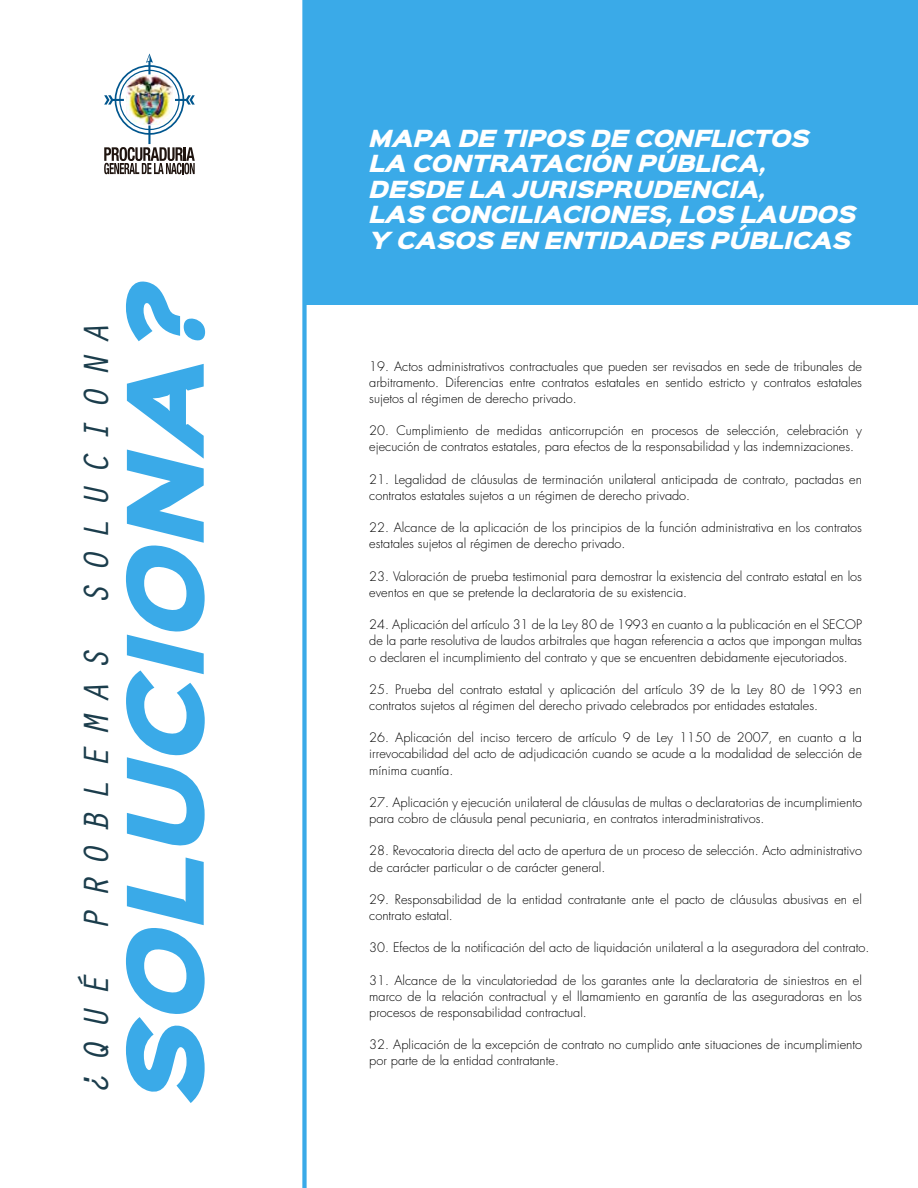
<style>
.page{position:relative;width:918px;height:1188px;background:#fff}
.page>*{position:absolute;margin:0;border:0;box-sizing:border-box;transform-origin:0 0}
.t1{font:italic 94.8px "Sinkin Sans 900 X Black";color:#3aaae8}
.t2{font:italic 36.3px "Orator Std";letter-spacing:.3em;color:#1b3d4c}
.t3{font:italic 21.3px/25.5px "Sinkin Sans 900 X Black";letter-spacing:-.02em;color:#fff}
.t4{font:300 12.75px/16.2px "Futura";color:#000}
</style>
<div class="page">
<div style="left:304px;top:0;width:614px;height:304px;background:#3aaae8"></div>
<div style="left:302px;top:0;width:5px;height:1188px;background:#3aaae8"></div>
<img style="left:104px;top:53px;width:91px;height:121px">
<h2 class="t2" style="left:70px;top:1095px;width:774px;rotate:-90deg">¿QUÉ PROBLEMAS SOLUCIONA</h2>
<h1 class="t1" style="left:116px;top:1104px;width:828px;rotate:-90deg">SOLUCIONA?</h1>
<h3 class="t3" style="left:369px;top:126px;width:489px">MAPA DE TIPOS DE CONFLICTOS<br>LA CONTRATACIÓN PÚBLICA,<br>DESDE LA JURISPRUDENCIA,<br>LAS CONCILIACIONES, LOS LAUDOS<br>Y CASOS EN ENTIDADES PÚBLICAS</h3>
<p class="t4" style="left:369px;top:358px;width:494px;text-align:justify">19. Actos administrativos contractuales que pueden ser revisados en sede de tribunales de arbitramento. Diferencias entre contratos estatales en sentido estricto y contratos estatales sujetos al régimen de derecho privado.</p>
<p class="t4" style="left:369px;top:423px;width:494px">20. Cumplimiento de medidas anticorrupción en procesos de selección, celebración y ejecución de contratos estatales, para efectos de la responsabilidad y las indemnizaciones.</p>
<p class="t4" style="left:369px;top:471px;width:494px">21. Legalidad de cláusulas de terminación unilateral anticipada de contrato, pactadas en contratos estatales sujetos a un régimen de derecho privado.</p>
<p class="t4" style="left:369px;top:520px;width:494px">22. Alcance de la aplicación de los principios de la función administrativa en los contratos estatales sujetos al régimen de derecho privado.</p>
<p class="t4" style="left:369px;top:568px;width:494px">23. Valoración de prueba testimonial para demostrar la existencia del contrato estatal en los eventos en que se pretende la declaratoria de su existencia.</p>
<p class="t4" style="left:369px;top:617px;width:494px;text-align:justify">24. Aplicación del artículo 31 de la Ley 80 de 1993 en cuanto a la publicación en el SECOP de la parte resolutiva de laudos arbitrales que hagan referencia a actos que impongan multas o declaren el incumplimiento del contrato y que se encuentren debidamente ejecutoriados.</p>
<p class="t4" style="left:369px;top:681px;width:494px">25. Prueba del contrato estatal y aplicación del artículo 39 de la Ley 80 de 1993 en contratos sujetos al régimen del derecho privado celebrados por entidades estatales.</p>
<p class="t4" style="left:369px;top:730px;width:494px;text-align:justify">26. Aplicación del inciso tercero de artículo 9 de Ley 1150 de 2007, en cuanto a la irrevocabilidad del acto de adjudicación cuando se acude a la modalidad de selección de mínima cuantía.</p>
<p class="t4" style="left:369px;top:795px;width:494px">27. Aplicación y ejecución unilateral de cláusulas de multas o declaratorias de incumplimiento para cobro de cláusula penal pecuniaria, en contratos interadministrativos.</p>
<p class="t4" style="left:369px;top:843px;width:494px">28. Revocatoria directa del acto de apertura de un proceso de selección. Acto administrativo de carácter particular o de carácter general.</p>
<p class="t4" style="left:369px;top:892px;width:494px">29. Responsabilidad de la entidad contratante ante el pacto de cláusulas abusivas en el contrato estatal.</p>
<p class="t4" style="left:369px;top:940px;width:502px">30. Efectos de la notificación del acto de liquidación unilateral a la aseguradora del contrato.</p>
<p class="t4" style="left:369px;top:972px;width:494px;text-align:justify">31. Alcance de la vinculatoriedad de los garantes ante la declaratoria de siniestros en el marco de la relación contractual y el llamamiento en garantía de las aseguradoras en los procesos de responsabilidad contractual.</p>
<p class="t4" style="left:369px;top:1037px;width:494px">32. Aplicación de la excepción de contrato no cumplido ante situaciones de incumplimiento</p>
<p class="t4" style="left:369px;top:1053px;width:191px">por parte de la entidad contratante.</p>
</div>
